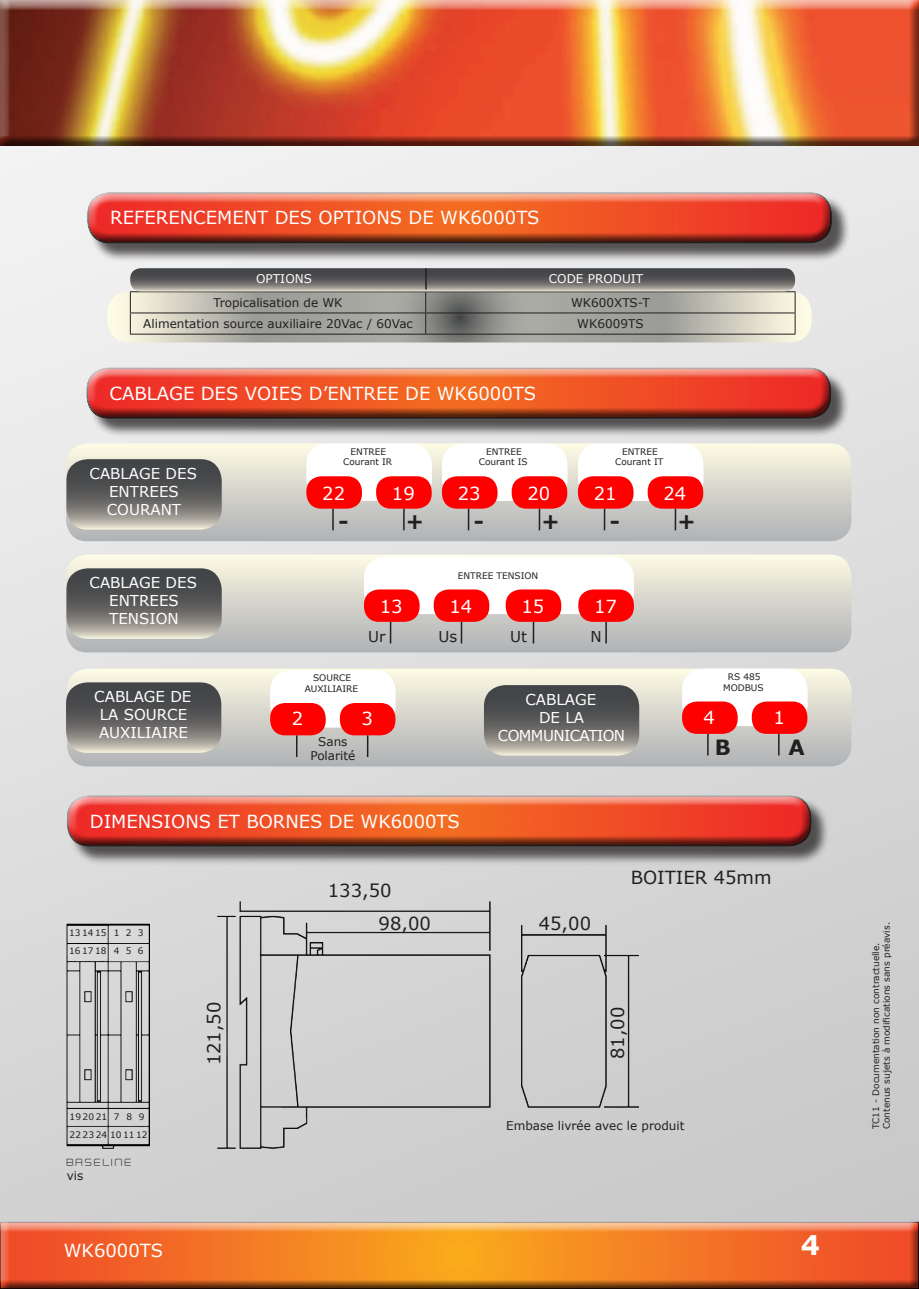
<style>
.page{position:relative;width:919px;height:1289px;background:#fff}
.page>*{position:absolute;margin:0;border:0;box-sizing:border-box;transform-origin:0 0}
.t1{font:700 27px "Verdana";color:#fff}
.t2{font:700 21px "Verdana";color:#231f20}
.t3{font:18px "Verdana";color:#fff}
.t4{font:18px/32.4px "Verdana";color:#231f20}
.t5{font:15px/18px "Verdana";color:#fff;text-align:center}
.t6{font:15px/18px "Verdana";letter-spacing:-.04em;color:#fff;text-align:center}
.t7{font:15px "Verdana";color:#231f20}
.t8{font:12px/14.4px "Verdana";color:#231f20;text-align:center}
.t9{font:12px "Verdana";color:#fff}
.t10{font:9px/10.8px "Verdana";color:#231f20;text-align:center}
.t11{font:9px "Neogrey";letter-spacing:.225em;color:#231f20}
</style>
<div class="page">
<img style="left:0;top:147px;width:918px;height:1067px">
<div style="left:0;top:1214px;width:918px;height:74px;background:#ccc"></div>
<div style="left:0;top:1221px;width:918px;height:67px;background:#231f20;opacity:.75"></div>
<div style="left:0;top:0;width:918px;height:147px;background:#231f20;opacity:.75"></div>
<div style="left:89px;top:194px;width:761px;height:68px;background:#231f20;opacity:.75"></div>
<div style="left:87px;top:191px;width:746px;height:38px;background:#fff;opacity:.75"></div>
<div style="left:87px;top:197px;width:746px;height:48px;background:#231f20;opacity:.75"></div>
<svg style="left:107px;top:268px;width:704px;height:74px;background:#999892"></svg>
<div style="left:88px;top:369px;width:761px;height:68px;background:#231f20;opacity:.75"></div>
<div style="left:86px;top:366px;width:746px;height:39px;background:#fff;opacity:.75"></div>
<div style="left:86px;top:372px;width:746px;height:48px;background:#231f20;opacity:.75"></div>
<svg style="left:66px;top:443px;width:785px;height:98px;background:#cfcdc7"></svg>
<svg style="left:66px;top:459px;width:156px;height:70px;background:#71706d"></svg>
<div style="left:578px;top:443px;width:125px;height:58px;background:#fff;border-radius:21px"></div>
<div style="left:578px;top:476px;width:55px;height:32px;background:#f00;border-radius:15px"></div>
<hr style="left:603px;top:508px;width:2px;height:22px;background:#231f20">
<div style="left:647px;top:476px;width:56px;height:32px;background:#f00;border-radius:15px"></div>
<hr style="left:674px;top:508px;width:2px;height:22px;background:#231f20">
<div style="left:442px;top:443px;width:125px;height:58px;background:#fff;border-radius:21px"></div>
<div style="left:442px;top:476px;width:55px;height:32px;background:#f00;border-radius:15px"></div>
<hr style="left:467px;top:508px;width:2px;height:22px;background:#231f20">
<div style="left:511px;top:476px;width:56px;height:32px;background:#f00;border-radius:15px"></div>
<hr style="left:538px;top:508px;width:2px;height:22px;background:#231f20">
<div style="left:306px;top:443px;width:126px;height:58px;background:#fff;border-radius:21px"></div>
<div style="left:306px;top:476px;width:56px;height:32px;background:#f00;border-radius:15px"></div>
<hr style="left:332px;top:508px;width:2px;height:22px;background:#231f20">
<div style="left:376px;top:476px;width:55px;height:32px;background:#f00;border-radius:15px"></div>
<svg style="left:403px;top:508px;width:1px;height:22px"></svg>
<svg style="left:66px;top:554px;width:785px;height:98px;background:#d1d1ca"></svg>
<div style="left:364px;top:556px;width:270px;height:58px;background:#fff;border-radius:21px"></div>
<div style="left:364px;top:589px;width:55px;height:33px;background:#f00;border-radius:15px"></div>
<svg style="left:390px;top:622px;width:1px;height:21px"></svg>
<div style="left:433px;top:589px;width:56px;height:33px;background:#f00;border-radius:15px"></div>
<hr style="left:460px;top:622px;width:2px;height:21px;background:#231f20">
<div style="left:505px;top:589px;width:56px;height:33px;background:#f00;border-radius:15px"></div>
<hr style="left:532px;top:622px;width:2px;height:21px;background:#231f20">
<div style="left:578px;top:589px;width:56px;height:33px;background:#f00;border-radius:15px"></div>
<hr style="left:605px;top:622px;width:2px;height:21px;background:#231f20">
<svg style="left:66px;top:568px;width:156px;height:70px;background:#71706d"></svg>
<svg style="left:67px;top:668px;width:784px;height:98px;background:#d1d1c9"></svg>
<svg style="left:66px;top:682px;width:155px;height:70px;background:#706f6d"></svg>
<div style="left:270px;top:670px;width:125px;height:57px;background:#fff;border-radius:21px"></div>
<div style="left:270px;top:703px;width:56px;height:32px;background:#f00;border-radius:15px"></div>
<svg style="left:296px;top:735px;width:1px;height:22px"></svg>
<div style="left:340px;top:703px;width:55px;height:32px;background:#f00;border-radius:15px"></div>
<svg style="left:367px;top:735px;width:1px;height:22px"></svg>
<div style="left:682px;top:668px;width:125px;height:58px;background:#fff;border-radius:21px"></div>
<div style="left:682px;top:701px;width:55px;height:33px;background:#f00;border-radius:15px"></div>
<div style="left:751px;top:701px;width:56px;height:33px;background:#f00;border-radius:15px"></div>
<svg style="left:707px;top:734px;width:1px;height:21px"></svg>
<svg style="left:778px;top:734px;width:1px;height:21px"></svg>
<img style="left:67px;top:923px;width:83px;height:225px">
<div style="left:212px;top:896px;width:426px;height:252px;background:#d2d2d2"></div>
<div style="left:68px;top:797px;width:762px;height:68px;background:#231f20;opacity:.75"></div>
<div style="left:65px;top:793px;width:746px;height:40px;background:#fff;opacity:.75"></div>
<div style="left:65px;top:800px;width:746px;height:47px;background:#231f20;opacity:.75"></div>
<svg style="left:484px;top:685px;width:155px;height:70px;background:#706f6d"></svg>
<h3 class="t3" style="left:110px;top:206px;width:431px">REFERENCEMENT DES OPTIONS DE WK6000TS</h3>
<h3 class="t9" style="left:256px;top:271px;width:57px">OPTIONS</h3>
<h3 class="t9" style="left:549px;top:271px;width:96px">CODE PRODUIT</h3>
<h3 class="t8" style="left:213px;top:295px;width:131px">Tropicalisation de WK</h3>
<h3 class="t8" style="left:571px;top:295px;width:80px">WK600XTS-T</h3>
<h3 class="t8" style="left:143px;top:316px;width:271px">Alimentation source auxiliaire 20Vac / 60Vac</h3>
<h3 class="t8" style="left:577px;top:316px;width:68px">WK6009TS</h3>
<h3 class="t3" style="left:109px;top:382px;width:428px">CABLAGE DES VOIES D’ENTREE DE WK6000TS</h3>
<h3 class="t5" style="left:90px;top:464px;width:109px">CABLAG E DES<br>ENTREES<br>COURANT</h3>
<h3 class="t5" style="left:90px;top:573px;width:109px">CABLAG E DES<br>ENTREES<br>TENSION</h3>
<h3 class="t5" style="left:94px;top:687px;width:99px">CABLAG E DE<br>LA SOURCE<br>AUXILIAIRE</h3>
<p class="t10" style="left:343px;top:445px;width:50px">ENTREE<br>Courant IR</p>
<h3 class="t3" style="left:322px;top:482px;width:24px">22</h3>
<h3 class="t3" style="left:392px;top:482px;width:24px">19</h3>
<h2 class="t2" style="left:338px;top:508px;width:12px">-</h2>
<h2 class="t2" style="left:406px;top:508px;width:20px">+</h2>
<h2 class="t2" style="left:474px;top:508px;width:12px">-</h2>
<h2 class="t2" style="left:541px;top:508px;width:20px">+</h2>
<h2 class="t2" style="left:610px;top:508px;width:12px">-</h2>
<h2 class="t2" style="left:677px;top:508px;width:20px">+</h2>
<p class="t10" style="left:479px;top:445px;width:50px">ENTREE<br>Courant IS</p>
<h3 class="t3" style="left:457px;top:482px;width:24px">23</h3>
<h3 class="t3" style="left:527px;top:482px;width:24px">20</h3>
<p class="t10" style="left:615px;top:445px;width:50px">ENTREE<br>Courant IT</p>
<h3 class="t3" style="left:593px;top:482px;width:24px">21</h3>
<h3 class="t3" style="left:663px;top:482px;width:24px">24</h3>
<p class="t10" style="left:458px;top:569px;width:82px">ENTREE TENSION</p>
<h3 class="t3" style="left:380px;top:595px;width:24px">13</h3>
<h3 class="t3" style="left:449px;top:595px;width:24px">14</h3>
<h3 class="t3" style="left:521px;top:595px;width:24px">15</h3>
<h3 class="t3" style="left:594px;top:595px;width:24px">17</h3>
<h3 class="t7" style="left:368px;top:626px;width:19px">Ur</h3>
<h3 class="t7" style="left:438px;top:626px;width:20px">Us</h3>
<h3 class="t7" style="left:510px;top:626px;width:18px">Ut</h3>
<h3 class="t7" style="left:590px;top:626px;width:13px">N</h3>
<p class="t10" style="left:305px;top:672px;width:55px">SOURCE<br>AUXILIAIRE</p>
<h3 class="t3" style="left:292px;top:707px;width:13px">2</h3>
<h3 class="t3" style="left:361px;top:707px;width:13px">3</h3>
<h3 class="t8" style="left:310px;top:733px;width:47px">Sans<br>Polarité</h3>
<h3 class="t6" style="left:498px;top:690px;width:129px">CABLAG E<br>DE LA<br>COMMUNICATION</h3>
<p class="t10" style="left:723px;top:671px;width:42px">RS 485<br>MODBUS</p>
<h3 class="t3" style="left:703px;top:705px;width:13px">4</h3>
<h3 class="t3" style="left:773px;top:705px;width:13px">1</h3>
<h2 class="t2" style="left:714px;top:733px;width:18px">B</h2>
<h2 class="t2" style="left:788px;top:733px;width:18px">A</h2>
<h3 class="t3" style="left:90px;top:809px;width:371px">DIMENSIONS ET BORNES DE WK6000TS</h3>
<p class="t10" style="left:69px;top:923px;width:39px;line-height:18px;text-align:left">13 14 15<br>16 17 18</p>
<p class="t10" style="left:114px;top:923px;width:31px;line-height:18px;text-align:left">1 2 3<br>4 5 6</p>
<p class="t10" style="left:114px;top:1110px;width:32px">7 8 9</p>
<p class="t10" style="left:70px;top:1107px;width:79px;line-height:18px;text-align:left">19 20 21<br>22 23 24 10 11 12</p>
<p class="t11" style="left:67px;top:1156px;width:66px">BASELINE</p>
<h3 class="t8" style="left:67px;top:1168px;width:18px">vis</h3>
<h3 class="t4" style="left:378px;top:874px;width:54px;text-indent:-51px">133,50<br>98,00</h3>
<h3 class="t4" style="left:538px;top:906px;width:54px">45,00</h3>
<h3 class="t4" style="left:630px;top:860px;width:142px">BOITIER 45mm</h3>
<h3 class="t4" style="left:197px;top:1065px;width:65px;rotate:-90deg">121,50</h3>
<h3 class="t4" style="left:600px;top:1059px;width:54px;rotate:-90deg">81,00</h3>
<h3 class="t8" style="left:506px;top:1118px;width:180px">Embase livrée avec le produit</h3>
<h3 class="t3" style="left:64px;top:1238px;width:101px">WK6000TS</h3>
<h1 class="t1" style="left:800px;top:1228px;width:21px">4</h1>
<p class="t10" style="left:870px;top:1129px;width:208px;text-align:left;rotate:-90deg">TC11 - Documentation non contractuelle.<br>Contenus sujets à modifications sans préavis.</p>
</div>
